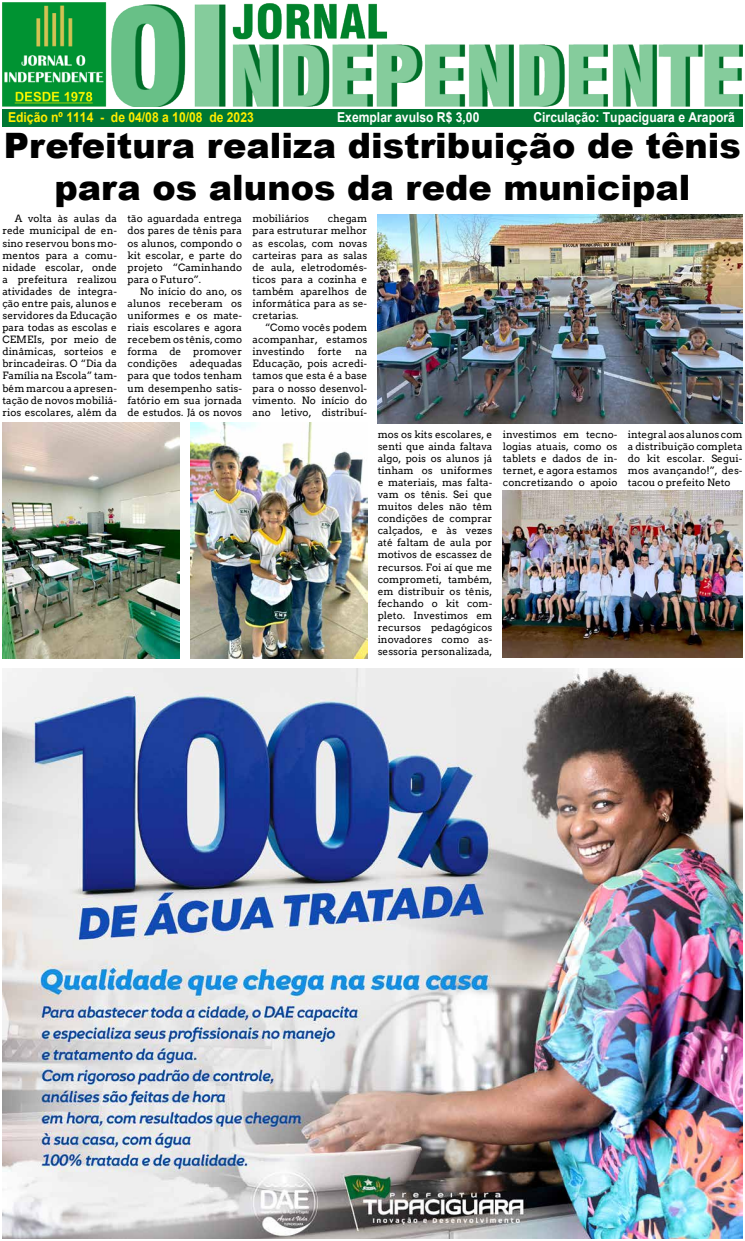
<style>
.page{position:relative;width:745px;height:1241px;background:#fff}
.page>*{position:absolute;margin:0;border:0;box-sizing:border-box;transform-origin:0 0}
.t1{font:900 35px/42px "Arial";color:#000;text-align:center}
.t2{font:700 13.65px "Arial";color:#fff;scale:.89 1}
.t3{font:700 13.65px "Arial";color:#ffed00;scale:.89 1}
.t4{font:10.06px/12.1px "Arvo";color:#000;text-align:justify}
</style>
<div class="page">
<img style="left:2px;top:2px;width:740px;height:104px">
<div style="left:2px;top:109px;width:740px;height:18px;background:#007732"></div>
<img style="left:377px;top:215px;width:365px;height:208px">
<img style="left:190px;top:423px;width:177px;height:236px">
<img style="left:2px;top:423px;width:177px;height:236px">
<img style="left:2px;top:668px;width:740px;height:570px">
<img style="left:502px;top:490px;width:240px;height:167px">
<h2 class="t3" style="left:8px;top:108px;width:277px">Edição nº 1114 - de 04/08 a 10/08 de 2023</h2>
<h2 class="t2" style="left:337px;top:108px;width:161px">Exemplar avulso R$ 3,00</h2>
<h2 class="t2" style="left:533px;top:107px;width:228px">Circulação: Tupaciguara e Araporã</h2>
<h1 class="t1" style="left:4px;top:125px;width:738px">Prefeitura realiza distribuição de tênis para os alunos da rede municipal</h1>
<p class="t4" style="left:127px;top:213px;width:116px">tão aguardada entrega dos pares de tênis para os alunos, compondo o kit escolar, e parte do projeto “Caminhando para o Futuro”.</p>
<p class="t4" style="left:127px;top:285px;width:116px;text-indent:12px">No início do ano, os alunos receberam os uniformes e os mate&shy;riais escolares e agora recebem os tênis, como forma de promover condições adequadas para que todos tenham um desempenho satis&shy;fatório em sua jornada de estudos. Já os novos</p>
<p class="t4" style="left:2px;top:213px;width:116px;text-indent:12px">A volta às aulas da rede municipal de en&shy;sino reservou bons mo&shy;mentos para a comu&shy;nidade escolar, onde a prefeitura realizou atividades de integra&shy;ção entre pais, alunos e servidores da Educação para todas as escolas e CEMEIs, por meio de dinâmicas, sorteios e brincadeiras. O “Dia da Família na Escola” tam&shy;bém marcou a apresen&shy;tação de novos mobiliá&shy;rios escolares, além da</p>
<p class="t4" style="left:252px;top:213px;width:116px;text-indent:75px">chegam para estruturar melhor as escolas, com novas carteiras para as salas de aula, eletrodomés&shy;ticos para a cozinha e também aparelhos de informática para as se&shy;cretarias.</p>
<p class="t4" style="left:252px;top:321px;width:116px;text-indent:12px">“Como vocês podem acompanhar, estamos investindo</p>
<p class="t4" style="left:252px;top:213px;width:58px">mobiliários</p>
<p class="t4" style="left:317px;top:345px;width:25px">forte</p>
<p class="t4" style="left:252px;top:345px;width:116px;text-indent:102px">na Educação, pois acredi&shy;tamos que esta é a base para o nosso desenvol&shy;vimento. No início do ano letivo, distribuí-</p>
<p class="t4" style="left:377px;top:428px;width:116px">mos os kits escolares, e senti que ainda faltava algo, pois os alunos já tinham os uniformes e materiais, mas falta&shy;vam os tênis. Sei que muitos deles não têm condições de comprar calçados, e às vezes até faltam de aula por motivos de escassez de recursos. Foi aí que me comprometi, também, em distribuir os tênis, fechando o kit com&shy;pleto. Investimos em recursos pedagógicos inovadores como as&shy;sessoria personalizada,</p>
<p class="t4" style="left:502px;top:428px;width:116px">investimos em tecno&shy;logias atuais, como os tablets e dados de in&shy;ternet, e agora estamos concretizando o apoio</p>
<p class="t4" style="left:627px;top:428px;width:116px">integral aos alunos com a distribuição completa do kit escolar. Segui&shy;mos avançando!”, des&shy;tacou o prefeito Neto</p>
</div>
